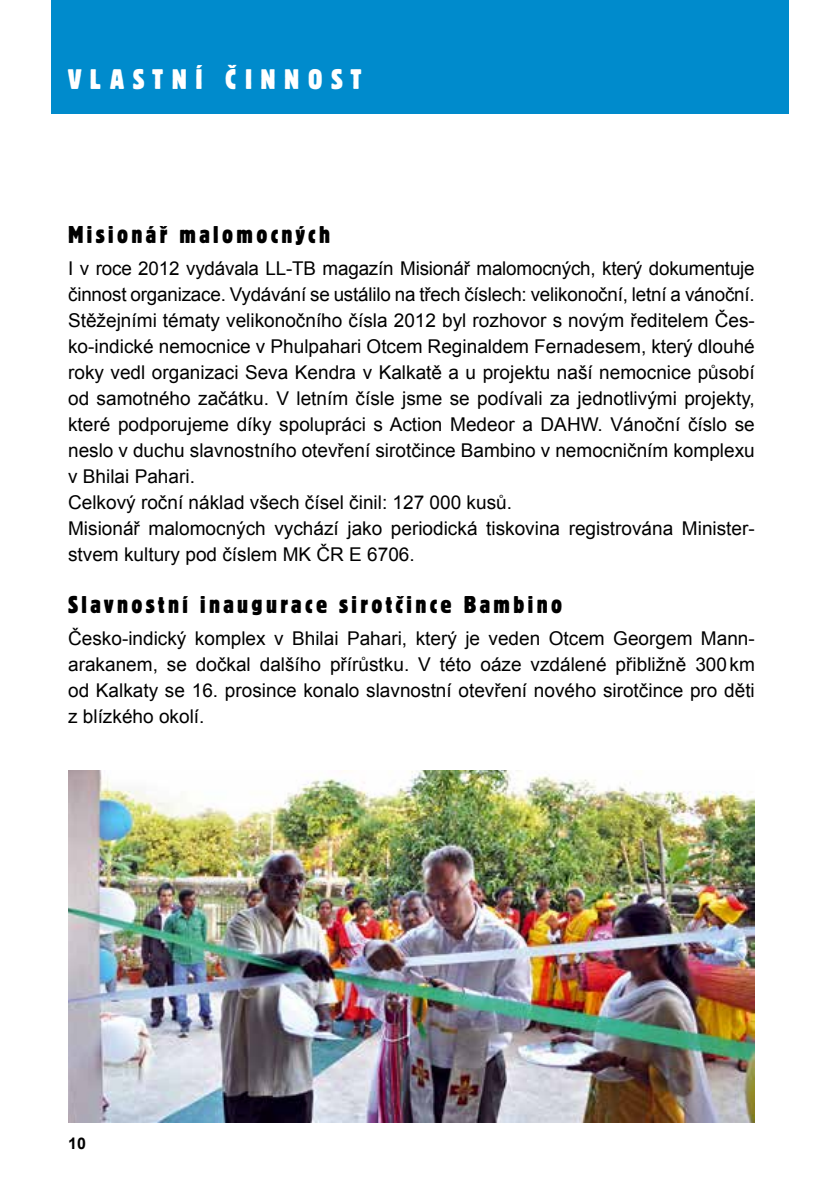
<style>
.page{position:relative;width:840px;height:1191px;background:#fff}
.page>*{position:absolute;margin:0;border:0;box-sizing:border-box;transform-origin:0 0}
.t1{font:condensed 28px "Block Pro";letter-spacing:.3em;color:#fff}
.t2{font:condensed 24px "Block Pro";letter-spacing:.14em;color:#000}
.t3{font:19px/26px "Arial";color:#000}
.t4{font:700 16px "Arial";color:#000}
</style>
<div class="page">
<div style="left:51px;top:0;width:737px;height:113px;background:#008bcc"></div>
<img style="left:68px;top:770px;width:686px;height:353px">
<h1 class="t1" style="left:68px;top:61px;width:295px">VLASTNÍ ČINNOST</h1>
<p class="t2" style="left:68px;top:219px;width:263px">Misionář malomocných</p>
<p class="t3" style="left:68px;top:256px;width:688px">I v roce 2012 vydávala LL-TB magazín Misionář malomocných, který dokumentuje činnost organizace. Vydávání se ustálilo na třech číslech: velikonoční, letní a vánoční.<br>Stěžejními tématy velikonočního čísla 2012 byl rozhovor s novým ředitelem Čes&shy;ko-indické nemocnice v Phulpahari Otcem Reginaldem Fernadesem, který dlouhé roky vedl organizaci Seva Kendra v Kalkatě a u projektu naší nemocnice působí od samotného začátku. V letním čísle jsme se podívali za jednotlivými projekty, které podporujeme díky spolupráci s Action Medeor a DAHW. Vánoční číslo se neslo v duchu slavnostního otevření sirotčince Bambino v nemocničním komplexu v Bhilai Pahari.<br>Celkový roční náklad všech čísel činil: 127 000 kusů.<br>Misionář malomocných vychází jako periodická tiskovina registrována Minister&shy;stvem kultury pod číslem MK ČR E 6706.</p>
<p class="t2" style="left:68px;top:589px;width:495px">Slavnostní inaugurace sirotčince Bambino</p>
<p class="t3" style="left:68px;top:625px;width:687px;text-align:justify">Česko-indický komplex v Bhilai Pahari, který je veden Otcem Georgem Mann&shy;arakanem, se dočkal dalšího přírůstku. V této oáze vzdálené přibližně 300km od Kalkaty se 16. prosince konalo slavnostní otevření nového sirotčince pro děti z blízkého okolí.</p>
<p class="t4" style="left:68px;top:1133px;width:19px">10</p>
</div>
